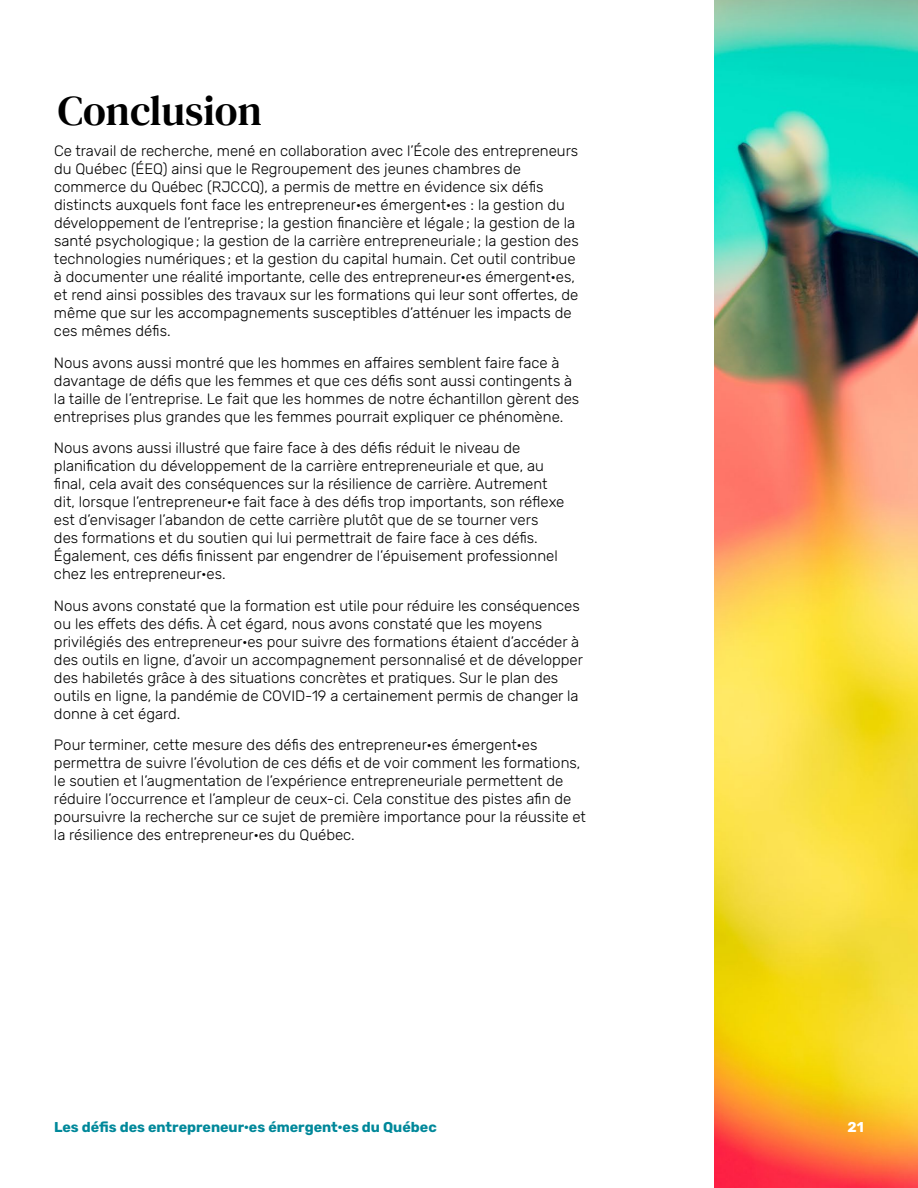
<style>
.page{position:relative;width:918px;height:1188px;background:#fff}
.page>*{position:absolute;margin:0;border:0;box-sizing:border-box;transform-origin:0 0}
.t1{font:42px "DM Serif Text";color:#000}
.t2{font:300 15px/18px "Rubik";color:#000}
.t3{font:300 14.25px "Rubik";color:#00889a}
.t4{font:300 14.25px "Rubik";color:#fff}
</style>
<div class="page">
<img style="left:714px;top:0;width:204px;height:1188px">
<h1 class="t1" style="left:58px;top:86px;width:205px">Conclusion</h1>
<p class="t2" style="left:54px;top:142px;width:526px">Ce travail de recherche, mené en collaboration avec l’École des entrepreneurs du Québec (ÉEQ) ainsi que le Regroupement des jeunes chambres de commerce du Québec (RJCCQ), a permis de mettre en évidence six défis distincts auxquels font face les entrepreneur·es émergent·es : la gestion du développement de l’entreprise; la gestion financière et légale; la gestion de la santé psychologique; la gestion de la carrière entrepreneuriale; la gestion des technologies numériques ; et la gestion du capital humain. Cet outil contribue à documenter une réalité importante, celle des entrepreneur·es émergent·es, et rend ainsi possibles des travaux sur les formations qui leur sont offertes, de même que sur les accompagnements susceptibles d’atténuer les impacts de ces mêmes défis.</p>
<p class="t2" style="left:54px;top:354px;width:527px">Nous avons aussi montré que les hommes en affaires semblent faire face à davantage de défis que les femmes et que ces défis sont aussi contingents à la taille de l’entreprise. Le fait que les hommes de notre échantillon gèrent des entreprises plus grandes que les femmes pourrait expliquer ce phénomène.</p>
<p class="t2" style="left:54px;top:439px;width:512px">Nous avons aussi illustré que faire face à des défis réduit le niveau de planification du développement de la carrière entrepreneuriale et que, au final, cela avait des conséquences sur la résilience de carrière. Autrement dit, lorsque l’entrepreneur·e fait face à des défis trop importants, son réflexe est d’envisager l’abandon de cette carrière plutôt que de se tourner vers des formations et du soutien qui lui permettrait de faire face à ces défis.<br>Également, ces défis finissent par engendrer de l’épuisement professionnel chez les entrepreneur·es.</p>
<p class="t2" style="left:54px;top:597px;width:530px">Nous avons constaté que la formation est utile pour réduire les conséquences ou les effets des défis. À cet égard, nous avons constaté que les moyens privilégiés des entrepreneur·es pour suivre des formations étaient d’accéder à des outils en ligne, d’avoir un accompagnement personnalisé et de développer des habiletés grâce à des situations concrètes et pratiques. Sur le plan des outils en ligne, la pandémie de COVID-19 a certainement permis de changer la donne à cet égard.</p>
<p class="t2" style="left:54px;top:736px;width:534px">Pour terminer, cette mesure des défis des entrepreneur·es émergent·es permettra de suivre l’évolution de ces défis et de voir comment les formations, le soutien et l’augmentation de l’expérience entrepreneuriale permettent de réduire l’occurrence et l’ampleur de ceux-ci. Cela constitue des pistes afin de poursuivre la recherche sur ce sujet de première importance pour la réussite et la résilience des entrepreneur·es du Québec.</p>
<p class="t3" style="left:54px;top:1120px;width:384px">Les défis des entrepreneur·es émergent·es du Québec</p>
<p class="t4" style="left:848px;top:1120px;width:18px">21</p>
</div>
